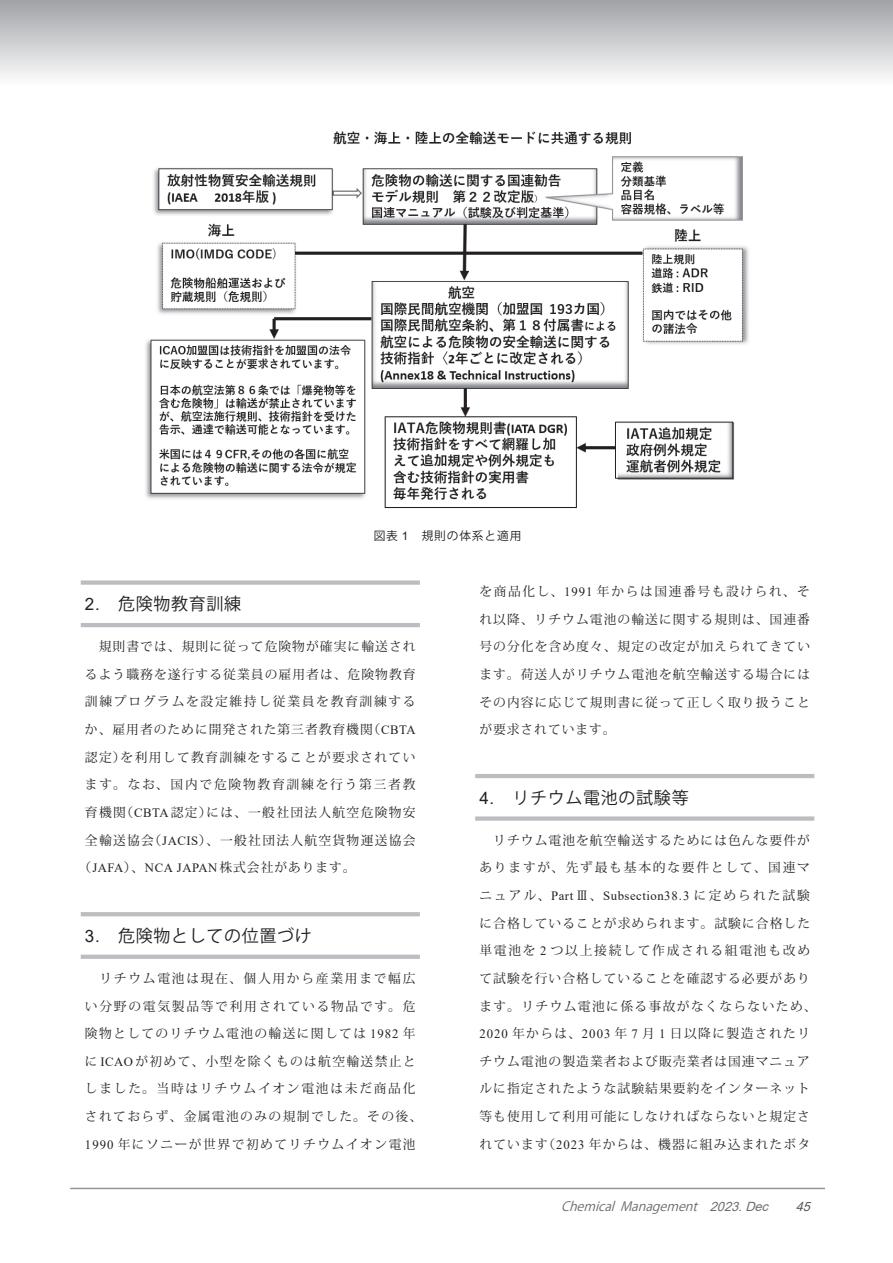
<style>
.page{position:relative;width:893px;height:1263px;background:#fff}
.page>*{position:absolute;margin:0;border:0;box-sizing:border-box;transform-origin:0 0}
.t1{font:16.95px "Koz Go Pro Regular 90 msp RKSJ H";letter-spacing:.04em;color:#231f20}
.t2{font:12.75px/27.6px "Koz Min Pro Regular 90 msp RKSJ H";letter-spacing:.1em;color:#231f20;text-align:justify}
.t3{font:12.75px/27.6px "Koz Min Pro Regular 90 msp RKSJ H";letter-spacing:.12em;color:#231f20}
.t4{font:12.75px "Times New Roman";letter-spacing:.04em;color:#231f20}
.t5{font:italic 12.75px "Koz Go Pro Regular 90 msp RKSJ H";color:#6c6d70}
.t6{font:12.75px "Koz Min Pro Regular 90 msp RKSJ H";letter-spacing:.075em;color:#231f20}
.t7{font:12.75px "Koz Min Pro Regular 90 msp RKSJ H";letter-spacing:.08em;color:#231f20}
.t8{font:12.75px "Koz Min Pro Regular 90 msp RKSJ H";letter-spacing:.135em;color:#231f20}
.t9{font:12.75px "Koz Min Pro Regular 90 msp RKSJ H";letter-spacing:.14em;color:#231f20}
.t10{font:italic 12.75px "Arial";color:#57585a}
.t11{font:11.7px "Koz Go Pro Regular 90 msp RKSJ H";letter-spacing:.075em;color:#231f20}
.s1{font-family:"Arial"}
.s2{font-family:"Times New Roman"}
.s3{font-family:"Koz Min Pro Regular 90 msp RKSJ H"}
</style>
<div class="page">
<div style="left:0;top:0;width:893px;height:85px;background:linear-gradient(to bottom,#a1a2a6,#fdfdfe)"></div>
<hr style="left:70px;top:1188px;width:755px;height:1px;background:#939598">
<div style="left:81px;top:580px;width:339px;height:5px;background:#bcbdc0"></div>
<hr style="left:81px;top:623px;width:339px;height:4px;background:#bcbdc0">
<hr style="left:81px;top:912px;width:339px;height:4px;background:#bcbdc0">
<hr style="left:81px;top:955px;width:339px;height:4px;background:#bcbdc0">
<hr style="left:475px;top:774px;width:339px;height:4px;background:#bcbdc0">
<div style="left:475px;top:816px;width:339px;height:5px;background:#bcbdc0"></div>
<img style="left:145px;top:131px;width:604px;height:377px">
<svg style="left:145px;top:131px;width:181px;height:9px"></svg>
<div style="left:615px;top:422px;width:118px;height:57px;border:1px solid #231f20"></div>
<p class="t11" style="left:374px;top:531px;width:149px">図表 <span class="s1">1</span>　規則の体系と適用</p>
<h1 class="t1" style="left:85px;top:598px;width:158px"><span class="s1">2.</span> 危険物教育訓練</h1>
<p class="t2" style="left:85px;top:634px;width:332px">　規則書では、規則に従って危険物が確実に輸送され</p>
<p class="t2" style="left:85px;top:662px;width:332px">るよう職務を遂行する従業員の雇用者は、危険物教育</p>
<p class="t8" style="left:85px;top:697px;width:332px">訓練プログラムを設定維持し従業員を教育訓練する</p>
<p class="t7" style="left:85px;top:725px;width:332px">か、雇用者のために開発された第三者教育機関（<span class="s2">CBTA</span></p>
<p class="t2" style="left:85px;top:745px;width:332px">認定）を利用して教育訓練をすることが要求されてい</p>
<p class="t9" style="left:85px;top:780px;width:332px">ます。なお、国内で危険物教育訓練を行う第三者教</p>
<p class="t2" style="left:85px;top:800px;width:332px">育機関（<span class="s2">CBTA</span>認定）には、一般社団法人航空危険物安</p>
<p class="t2" style="left:85px;top:828px;width:332px">全輸送協会（<span class="s2">JACIS</span>）、一般社団法人航空貨物運送協会</p>
<p class="t6" style="left:79px;top:863px;width:306px">（<span class="s2">JAFA</span>）、<span class="s2">NCA JAPAN</span>株式会社があります。　　</p>
<h1 class="t1" style="left:85px;top:929px;width:228px"><span class="s1">3.</span> 危険物としての位置づけ</h1>
<p class="t3" style="left:85px;top:966px;width:339px;text-indent:14px">リチウム電池は現在、個人用から産業用まで幅広い分野の電気製品等で利用されている物品です。危険物としてのリチウム電池の輸送に関しては <span class="s2">1982</span> 年に<span class="s2">ICAO</span>が初めて、小型を除くものは航空輸送禁止としました。当時はリチウムイオン電池は未だ商品化されておらず、金属電池のみの規制でした。その後、<br><span class="s2">1990</span> 年にソニーが世界で初めてリチウムイオン電池</p>
<p class="t2" style="left:479px;top:579px;width:332px">を商品化し、<span class="s2">1991</span> 年からは国連番号も設けられ、それ以降、リチウム電池の輸送に関する規則は、国連番号の分化を含め度々、規定の改定が加えられてきています。荷送人がリチウム電池を航空輸送する場合にはその内容に応じて規則書に従って正しく取り扱うことが要求されています。</p>
<h1 class="t1" style="left:479px;top:791px;width:211px"><span class="s1">4.</span> リチウム電池の試験等</h1>
<p class="t2" style="left:479px;top:828px;width:332px;text-align:right">リチウム電池を航空輸送するためには色んな要件がありますが、先ず最も基本的な要件として、国連マ</p>
<p class="t4" style="left:479px;top:889px;width:332px"><span class="s3">ニュアル、</span>Part <span class="s3">Ⅲ、</span>Subsection38.3 <span class="s3">に定められた試験</span></p>
<p class="t2" style="left:479px;top:911px;width:338px;text-align:left">に合格していることが求められます。試験に合格した単電池を <span class="s2">2</span> つ以上接続して作成される組電池も改めて試験を行い合格していることを確認する必要があります。リチウム電池に係る事故がなくならないため、<br><span class="s2">2020</span> 年からは、<span class="s2">2003</span> 年 <span class="s2">7</span> 月 <span class="s2">1</span> 日以降に製造されたリチウム電池の製造業者および販売業者は国連マニュアルに指定されたような試験結果要約をインターネット等も使用して利用可能にしなければならないと規定されています（<span class="s2">2023</span> 年からは、機器に組み込まれたボタ</p>
<p class="t5" style="left:561px;top:1201px;width:212px">Chemical Management　<span class="s1">2023.Dec</span></p>
<p class="t10" style="left:796px;top:1199px;width:19px">45</p>
</div>
